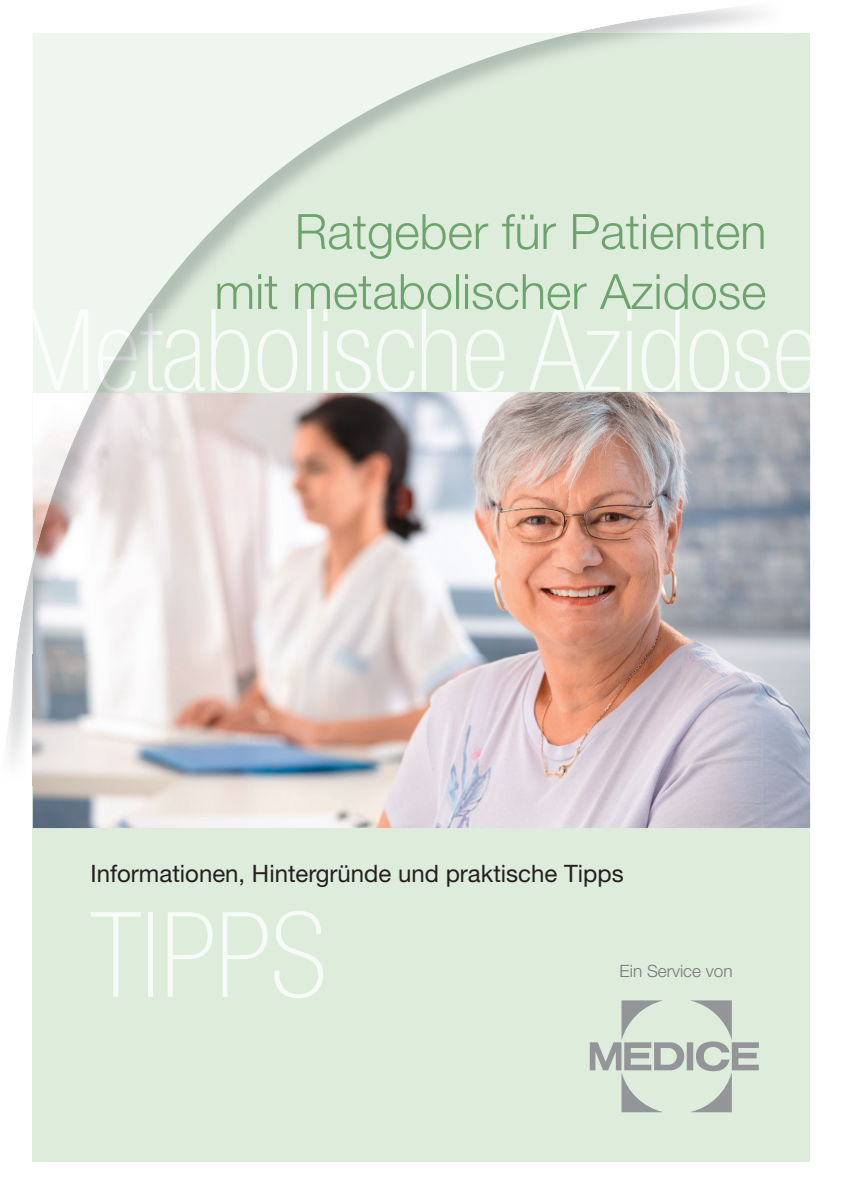
<style>
.page{position:relative;width:843px;height:1194px;background:#fff}
.page>*{position:absolute;margin:0;border:0;box-sizing:border-box;transform-origin:0 0}
.t1{font:155.2px "Pi D Eight Seven Five Seven";color:#939598}
.t2{font:100 condensed 118.4px "Helvetica Neue";color:#f7fbf7}
.t3{font:24px "Helvetica Neue";color:#231f20}
.t4{font:300 17px "Helvetica Neue";color:#757679}
</style>
<div class="page">
<div style="left:33px;top:33px;width:777px;height:1128px;background:#deecdc"></div>
<img style="left:33px;top:393px;width:777px;height:435px">
<img style="left:33px;top:393px;width:753px;height:393px">
<img style="left:766px;top:333px;width:20px;height:56px">
<img style="left:7px;top:7px;width:759px;height:759px">
<svg style="left:33px;top:33px;width:540px;height:528px"></svg>
<img style="left:33px;top:393px;width:63px;height:168px">
<div style="left:27px;top:309px;width:6px;height:83px;background:#fff"></div>
<svg style="left:33px;top:309px;width:113px;height:83px"></svg>
<p class="t3" style="left:90px;top:859px;width:534px">Informationen, Hintergründe und praktische Tipps</p>
<h2 class="t2" style="left:90px;top:889px;width:238px">TIPPS</h2>
<p class="t4" style="left:619px;top:961px;width:114px">Ein Service von</p>
<h1 class="t1" style="left:587px;top:935px;width:174px">a</h1>
</div>
